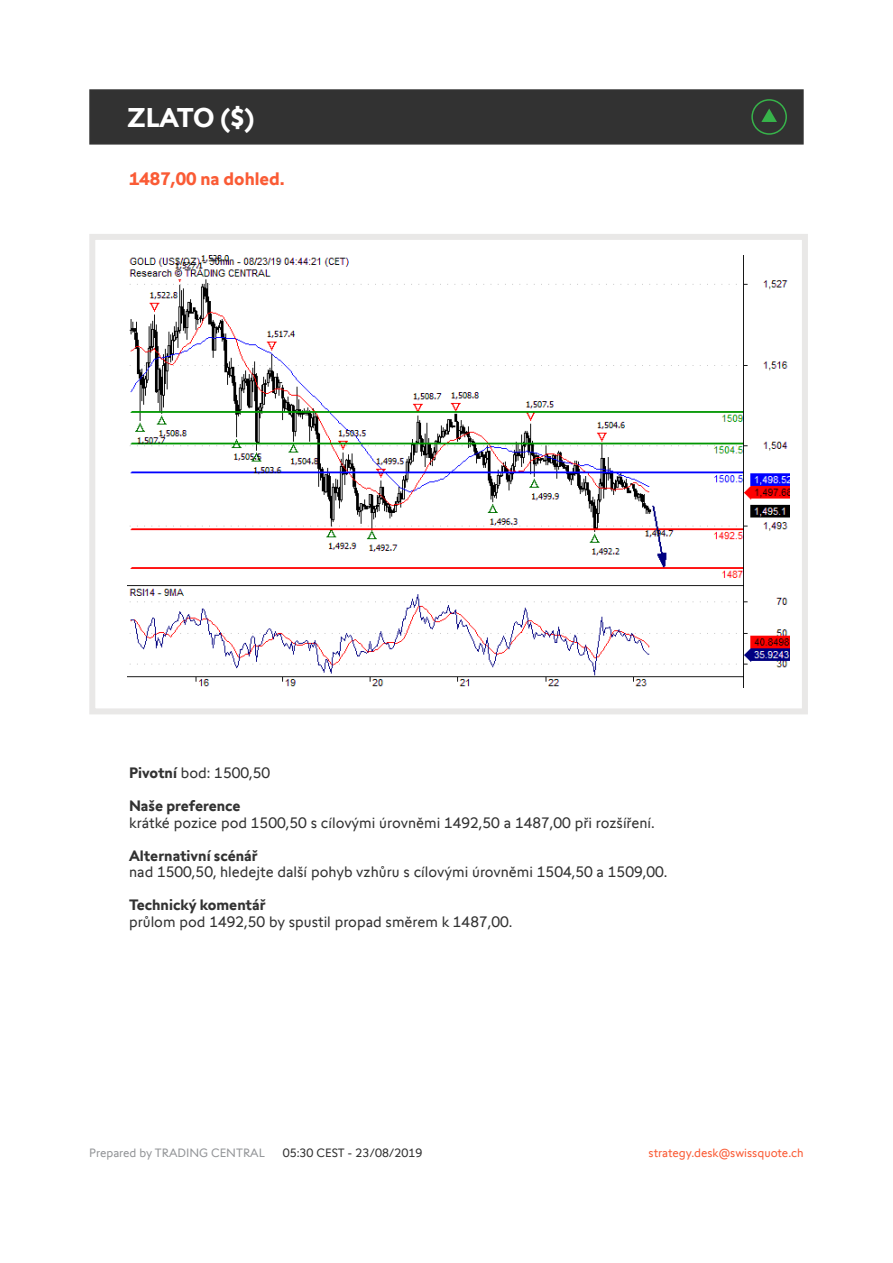
<style>
.page{position:relative;width:893px;height:1263px;background:#fff}
.page>*{position:absolute;margin:0;border:0;box-sizing:border-box;transform-origin:0 0}
.t1{font:700 27px "Swissquote CT";letter-spacing:-.015em;color:#fff}
.t2{font:700 18px "Swissquote CT";color:#fa5b35}
.t3{font:15px "Swissquote CT";color:#323232}
.t4{font:700 15px "Swissquote CT";color:#323232}
.t5{font:12px "Swissquote CT";color:#fa5b35}
.t6{font:12px "Swissquote CT";color:#939598}
.t7{font:12px "Swissquote CT";color:#323232}
.s1{font-weight:700}
</style>
<div class="page">
<div style="left:89px;top:234px;width:719px;height:480px;border:6px solid #e9e8e7"></div>
<div style="left:89px;top:89px;width:715px;height:56px;background:#323232;border:2px solid #323232"></div>
<img style="left:128px;top:255px;width:661px;height:432px">
<svg style="left:751px;top:99px;width:36px;height:36px"></svg>
<h1 class="t1" style="left:128px;top:101px;width:128px">ZLATO ($)</h1>
<p class="t2" style="left:129px;top:168px;width:157px">1487,00 na dohled.</p>
<p class="t3" style="left:129px;top:764px;width:143px"><span class="s1">Pivotní</span> bod: 1500,50</p>
<p class="t4" style="left:129px;top:797px;width:113px">Naše preference</p>
<p class="t3" style="left:129px;top:814px;width:527px">krátké pozice pod 1500,50 s cílovými úrovněmi 1492,50 a 1487,00 při rozšíření.</p>
<p class="t4" style="left:129px;top:846px;width:130px">Alternativní scénář</p>
<p class="t3" style="left:129px;top:863px;width:540px">nad 1500,50, hledejte další pohyb vzhůru s cílovými úrovněmi 1504,50 a 1509,00.</p>
<p class="t4" style="left:129px;top:896px;width:138px">Technický komentář</p>
<p class="t3" style="left:129px;top:913px;width:385px">průlom pod 1492,50 by spustil propad směrem k 1487,00.</p>
<p class="t6" style="left:89px;top:1145px;width:177px">Prepared by TRADING CENTRAL</p>
<p class="t7" style="left:283px;top:1145px;width:141px">05:30 CEST - 23/08/2019</p>
<p class="t5" style="left:649px;top:1145px;width:157px">strategy.desk@swissquote.ch</p>
</div>
